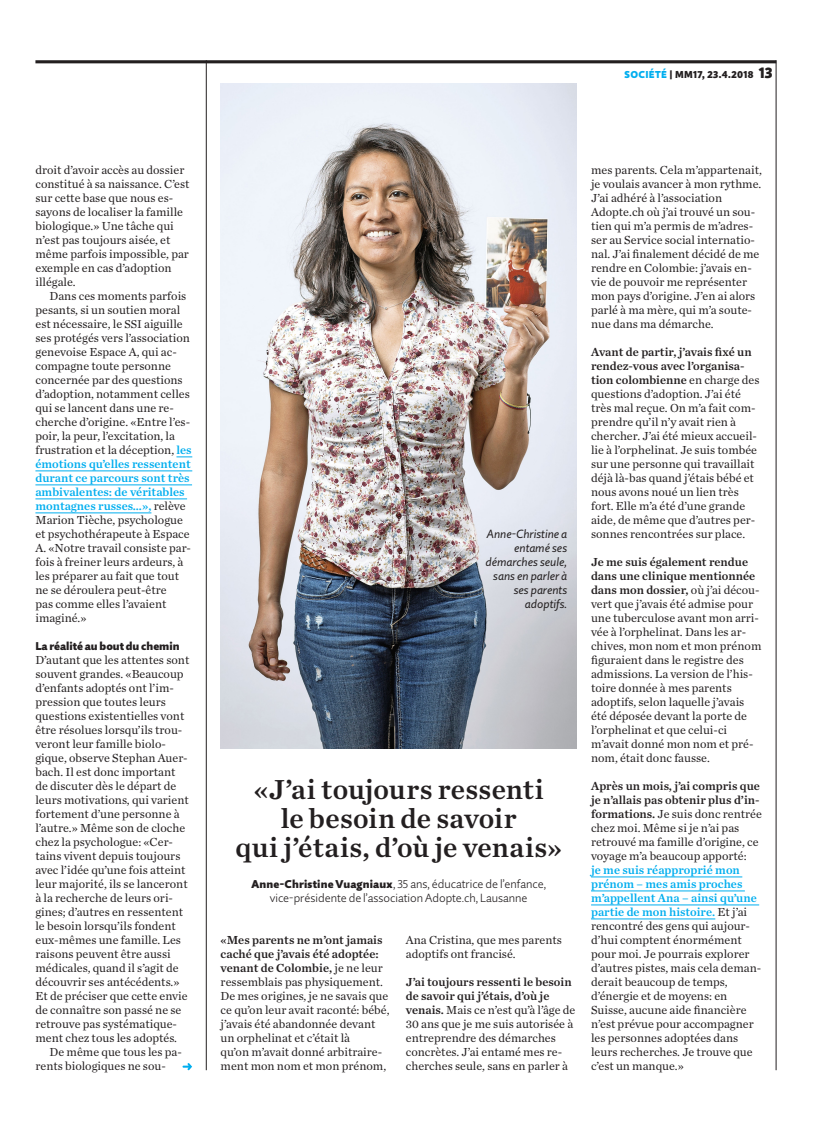
<style>
.page{position:relative;width:833px;height:1134px;background:#fff}
.page>*{position:absolute;margin:0;border:0;box-sizing:border-box;transform-origin:0 0}
._113_TI_23_CT_x04{font:28.75px/28.8px "Chronicle Text G1 Semi";letter-spacing:.01em;color:#231f20;text-align:center}
._212_LT_stumpf_CT_x0{font:12.25px/14px "Chronicle Text G1";color:#231f20}
._211_LT_Einzug_CT_x0{font:12.25px/14px "Chronicle Text G1";color:#231f20}
._252_LT_stumpf_QS_x0{font:300 11.75px/14px "Quire Sans Pro";color:#231f20;text-align:center}
._310_Legende_QS_x11{font:italic 11.75px/14px "Quire Sans Pro";color:#231f20;text-align:right}
._250_ZT_QS_x09{font:900 11.25px "Quire Sans Pro";color:#231f20}
._300_Rubrik_Ausgabe{font:900 10px "Quire Sans Pro";letter-spacing:.03em;color:#231f20}
.s1{color:#00aeef}
.s2{font-size:15px}
.s3{font-size:11.75px}
.s4{font-family:"Chronicle Text G1 Semi";color:#00aeef}
.s5{font-weight:900;font-size:11.25px}
.s6{font-size:11.5px}
.s7{font-family:"Chronicle Text G1 Semi"}
</style>
<div class="page">
<img style="left:221px;top:83px;width:356px;height:665px">
<svg style="left:182px;top:1063px;width:10px;height:7px"></svg>
<svg style="left:176px;top:457px;width:16px;height:1px"></svg>
<hr style="left:35px;top:471px;width:157px;height:1px;background:#00aeef">
<hr style="left:35px;top:485px;width:157px;height:1px;background:#00aeef">
<hr style="left:35px;top:499px;width:152px;height:1px;background:#00aeef">
<hr style="left:35px;top:513px;width:116px;height:1px;background:#00aeef">
<hr style="left:591px;top:877px;width:151px;height:1px;background:#00aeef">
<hr style="left:591px;top:891px;width:154px;height:1px;background:#00aeef">
<hr style="left:591px;top:905px;width:168px;height:1px;background:#00aeef">
<hr style="left:591px;top:919px;width:124px;height:1px;background:#00aeef">
<hr style="left:776px;top:60px;width:1px;height:1010px;background:#231f20">
<hr style="left:206px;top:60px;width:1px;height:1010px;background:#231f20">
<hr style="left:35px;top:60px;width:741px;height:3px;background:#231f20">
<p class="_300_Rubrik_Ausgabe" style="left:624px;top:68px;width:150px"><span class="s1">SOCIÉTÉ</span> | MM17, 23.4.2018 <span class="s2">13</span></p>
<p class="_212_LT_stumpf_CT_x0" style="left:35px;top:162px;width:156px">droit d’avoir accès au dossier constitué à sa naissance. C’est sur cette base que nous es&shy;sayons de localiser la famille biologique.» Une tâche qui n’est pas toujours aisée, et même parfois impossible, par exemple en cas d’adoption illégale.</p>
<p class="_211_LT_Einzug_CT_x0" style="left:35px;top:288px;width:158px;text-indent:14px">Dans ces moments parfois pesants, si un soutien moral est nécessaire, le <span class="s3">SSI</span> aiguille ses protégés vers l’association genevoise Espace A, qui ac&shy;compagne toute personne concernée par des questions d’adoption, notamment celles qui se lancent dans une re&shy;cherche d’origine. «Entre l’es&shy;poir, la peur, l’excitation, la frustration et la déception, <span class="s4">les émotions qu’elles ressentent durant ce parcours sont très ambivalentes: de véritables montagnes russes…»,</span> relève<br>Marion Tièche, psychologue et psychothérapeute à Espace<br>A. «Notre travail consiste par&shy;fois à freiner leurs ardeurs, à les préparer au fait que tout ne se déroulera peut-être<br>pas comme elles l’avaient imaginé.»</p>
<p class="_250_ZT_QS_x09" style="left:35px;top:639px;width:146px">La réalité au bout du chemin</p>
<p class="_212_LT_stumpf_CT_x0" style="left:35px;top:652px;width:155px">D’autant que les attentes sont souvent grandes. «Beaucoup d’enfants adoptés ont l’im&shy;pression que toutes leurs questions existentielles vont être résolues lorsqu’ils trou&shy;veront leur famille biolo&shy;gique, observe Stephan Auer&shy;bach. Il est donc important de discuter dès le départ de leurs motivations, qui varient fortement d’une personne à l’autre.» Même son de cloche chez la psychologue: «Cer&shy;tains vivent depuis toujours avec l’idée qu’une fois atteint leur majorité, ils se lanceront à la recherche de leurs ori&shy;gines; d’autres en ressentent le besoin lorsqu’ils fondent eux-mêmes une famille. Les raisons peuvent être aussi médicales, quand il s’agit de découvrir ses antécédents.»<br>Et de préciser que cette envie de connaître son passé ne se retrouve pas systématique&shy;ment chez tous les adoptés.</p>
<p class="_211_LT_Einzug_CT_x0" style="left:35px;top:1044px;width:148px;text-indent:14px">De même que tous les pa&shy;rents biologiques ne sou-</p>
<p class="_310_Legende_QS_x11" style="left:485px;top:527px;width:83px">Anne-Christine a entamé ses démarches seule, sans en parler à ses parents adoptifs.</p>
<p class="_113_TI_23_CT_x04" style="left:235px;top:773px;width:328px">«J’ai toujours ressenti<br>le besoin de savoir<br>qui j’étais, d’où je venais»</p>
<p class="_252_LT_stumpf_QS_x0" style="left:251px;top:877px;width:296px"><span class="s5">Anne-Christine Vuagniaux</span>, <span class="s6">35</span> ans, éducatrice de l’enfance, vice-présidente de l’association Adopte.ch, Lausanne</p>
<p class="_212_LT_stumpf_CT_x0" style="left:221px;top:932px;width:170px"><span class="s7">«Mes parents ne m’ont jamais caché que j’avais été adoptée: venant de Colombie,</span> je ne leur ressemblais pas physiquement.<br>De mes origines, je ne savais que ce qu’on leur avait raconté: bébé, j’avais été abandonnée devant un orphelinat et c’était là<br>qu’on m’avait donné arbitraire&shy;ment mon nom et mon prénom,</p>
<p class="_212_LT_stumpf_CT_x0" style="left:406px;top:932px;width:158px">Ana Cristina, que mes parents adoptifs ont francisé.</p>
<p class="_212_LT_stumpf_CT_x0" style="left:406px;top:974px;width:171px"><span class="s7">J’ai toujours ressenti le besoin de savoir qui j’étais, d’où je venais.</span> Mais ce n’est qu’à l’âge de<br><span class="s3">30</span> ans que je me suis autorisée à entreprendre des démarches concrètes. J’ai entamé mes re&shy;cherches seule, sans en parler à</p>
<p class="_212_LT_stumpf_CT_x0" style="left:591px;top:162px;width:172px">mes parents. Cela m’appartenait, je voulais avancer à mon rythme.<br>J’ai adhéré à l’association<br>Adopte.ch où j’ai trouvé un sou&shy;tien qui m’a permis de m’adres&shy;ser au Service social internatio&shy;nal. J’ai finalement décidé de me rendre en Colombie: j’avais en&shy;vie de pouvoir me représenter mon pays d’origine. J’en ai alors parlé à ma mère, qui m’a soute&shy;nue dans ma démarche.</p>
<p class="_212_LT_stumpf_CT_x0" style="left:591px;top:344px;width:170px"><span class="s7">Avant de partir, j’avais fixé un rendez-vous avec l’organisa&shy;tion colombienne</span> en charge des questions d’adoption. J’ai été très mal reçue. On m’a fait com&shy;prendre qu’il n’y avait rien à chercher. J’ai été mieux accueil&shy;lie à l’orphelinat. Je suis tombée sur une personne qui travaillait déjà là-bas quand j’étais bébé et nous avons noué un lien très fort. Elle m’a été d’une grande aide, de même que d’autres per&shy;sonnes rencontrées sur place.</p>
<p class="_212_LT_stumpf_CT_x0" style="left:591px;top:554px;width:172px"><span class="s7">Je me suis également rendue dans une clinique mentionnée dans mon dossier,</span> où j’ai décou&shy;vert que j’avais été admise pour une tuberculose avant mon arri&shy;vée à l’orphelinat. Dans les ar&shy;chives, mon nom et mon prénom figuraient dans le registre des admissions. La version de l’his&shy;toire donnée à mes parents adoptifs, selon laquelle j’avais été déposée devant la porte de l’orphelinat et que celui-ci m’avait donné mon nom et pré&shy;nom, était donc fausse.</p>
<p class="_212_LT_stumpf_CT_x0" style="left:591px;top:778px;width:172px"><span class="s7">Après un mois, j’ai compris que je n’allais pas obtenir plus d’in&shy;formations.</span> Je suis donc rentrée chez moi. Même si je n’ai pas retrouvé ma famille d’origine, ce voyage m’a beaucoup apporté:<br><span class="s4">je me suis réapproprié mon prénom – mes amis proches m’appellent Ana – ainsi qu’une partie de mon histoire.</span> Et j’ai rencontré des gens qui aujour&shy;d’hui comptent énormément pour moi. Je pourrais explorer d’autres pistes, mais cela deman&shy;derait beaucoup de temps, d’énergie et de moyens: en<br>Suisse, aucune aide financière n’est prévue pour accompagner les personnes adoptées dans leurs recherches. Je trouve que c’est un manque.»</p>
</div>
